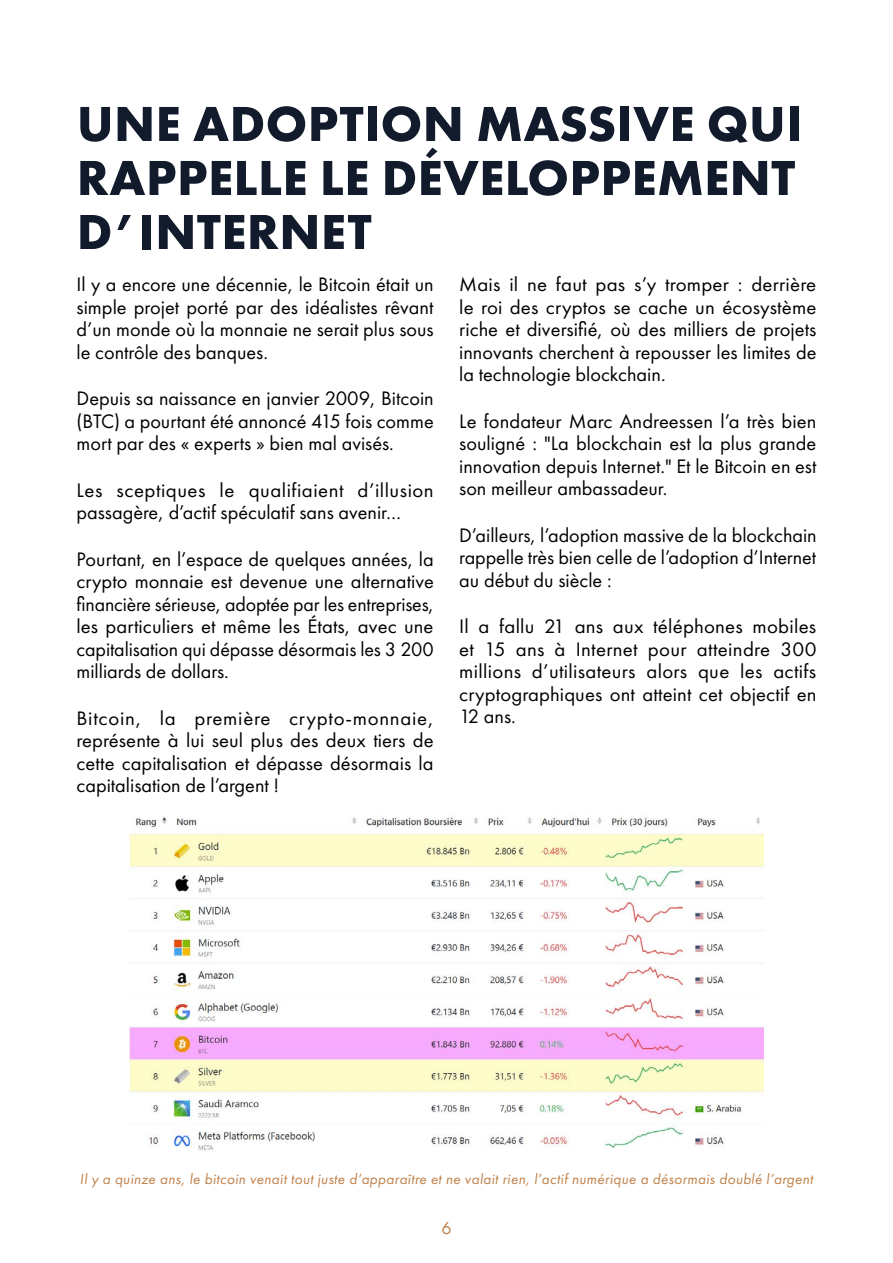
<style>
.page{position:relative;width:893px;height:1263px;background:#fff}
.page>*{position:absolute;margin:0;border:0;box-sizing:border-box;transform-origin:0 0}
.t1{font:700 51px/54px "Futura PT";letter-spacing:.01em;color:#111b2c}
.t2{font:20.25px/22.5px "Futura PT";color:#000;text-align:justify}
.t3{font:20.25px/22.5px "Futura PT";letter-spacing:.025em;color:#000}
.t4{font:18px "Futura PT";color:#bf814a}
.t5{font:italic 15px "Futura PT";letter-spacing:.025em;color:#c0814a}
</style>
<div class="page">
<img style="left:129px;top:817px;width:634px;height:334px">
<h1 class="t1" style="left:77px;top:96px;width:727px">UNE ADOPTION MASSIVE QUI<br>RAPPELLE LE DÉVELOPPEMENT<br>D’INTERNET</h1>
<p class="t2" style="left:77px;top:273px;width:359px">Il y a encore une décennie, le Bitcoin était un simple projet porté par des idéalistes rêvant d’un monde où la monnaie ne serait plus sous le contrôle des banques.</p>
<p class="t2" style="left:77px;top:387px;width:359px">Depuis sa naissance en janvier 2009, Bitcoin (BTC) a pourtant été annoncé 415 fois comme mort par des « experts » bien mal avisés.</p>
<p class="t3" style="left:77px;top:478px;width:359px">Les sceptiques le qualifiaient d’illusion passagère, d’actif spéculatif sans avenir…</p>
<p class="t2" style="left:77px;top:547px;width:359px">Pourtant, en l’espace de quelques années, la crypto monnaie est devenue une alternative financière sérieuse, adoptée par les entreprises, les particuliers et même les États, avec une capitalisation qui dépasse désormais les 3 200 milliards de dollars.</p>
<p class="t2" style="left:77px;top:706px;width:359px">Bitcoin, la première crypto-monnaie, représente à lui seul plus des deux tiers de cette capitalisation et dépasse désormais la capitalisation de l’argent !</p>
<p class="t2" style="left:459px;top:273px;width:359px">Mais il ne faut pas s’y tromper : derrière le roi des cryptos se cache un écosystème riche et diversifié, où des milliers de projets innovants cherchent à repousser les limites de la technologie blockchain.</p>
<p class="t2" style="left:459px;top:409px;width:359px">Le fondateur Marc Andreessen l’a très bien souligné : "La blockchain est la plus grande innovation depuis Internet." Et le Bitcoin en est son meilleur ambassadeur.</p>
<p class="t2" style="left:459px;top:523px;width:359px">D’ailleurs, l’adoption massive de la blockchain rappelle très bien celle de l’adoption d’Internet au début du siècle :</p>
<p class="t2" style="left:459px;top:615px;width:359px">Il a fallu 21 ans aux téléphones mobiles et 15 ans à Internet pour atteindre 300 millions d’utilisateurs alors que les actifs cryptographiques ont atteint cet objectif en 12 ans.</p>
<p class="t5" style="left:80px;top:1170px;width:735px">Il y a quinze ans, le bitcoin venait tout juste d’apparaître et ne valait rien, l’actif numérique a désormais doublé l’argent</p>
<p class="t4" style="left:441px;top:1217px;width:12px">6</p>
</div>
